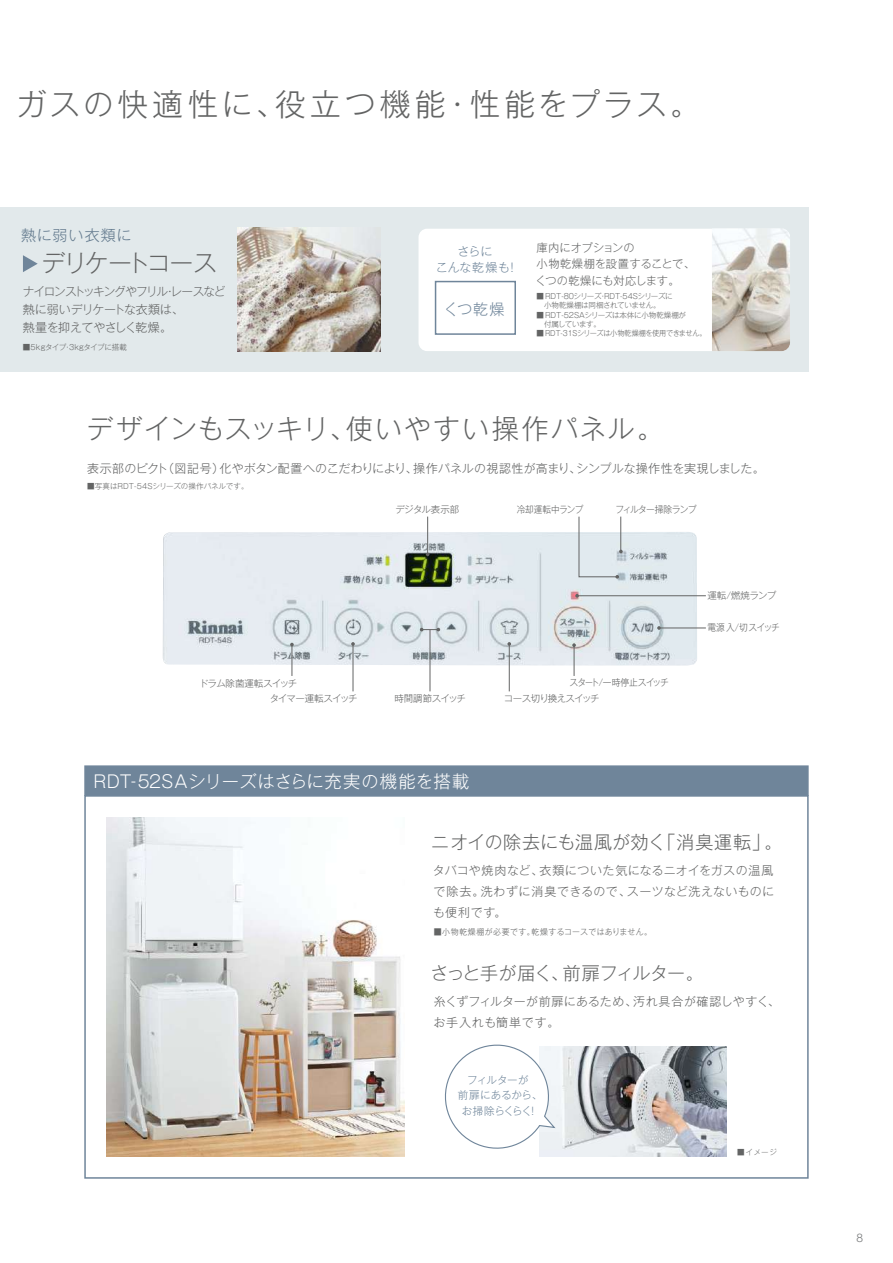
<style>
.page{position:relative;width:893px;height:1263px;background:#fff}
.page>*{position:absolute;margin:0;border:0;box-sizing:border-box;transform-origin:0 0}
.t1{font:300 30.75px "Gothic MB101 Pro";letter-spacing:.12em;color:#636464}
.t2{font:300 27px "Gothic MB101 Pro";letter-spacing:.07em;color:#636464}
.t3{font:300 24px "Gothic MB101 Pro";letter-spacing:-.09em;color:#636464}
.t4{font:300 18px "Gothic MB101 Pro";letter-spacing:.025em;color:#636464}
.t5{font:300 18px "Gothic MB101 Pro";letter-spacing:-.035em;color:#636464}
.t6{font:300 17.25px "Gothic MB101 Pro";letter-spacing:.025em;color:#fff}
.t7{font:300 15px "Gothic MB101 Pro";letter-spacing:.06em;color:#6f859a}
.t8{font:300 12px/21px "Gothic MB101 Pro";color:#636464;text-align:justify}
.t9{font:300 12px/18px "Gothic MB101 Pro";letter-spacing:-.055em;color:#636464}
.t10{font:300 12px/21px "Gothic MB101 Pro";letter-spacing:.035em;color:#636464}
.t11{font:300 12px/15.8px "Gothic MB101 Pro";color:#6f859a;text-align:center}
.t12{font:12px "N Haas Grotesk DS Pro 45 Lt";color:#7a7c7d}
.t13{font:300 11.25px/16.2px "Gothic MB101 Pro";letter-spacing:-.005em;color:#636464}
.t14{font:300 10.5px/15.8px "Gothic MB101 Pro";letter-spacing:-.03em;color:#6f859a;text-align:center}
.t15{font:300 9.45px "Gothic MB101 Pro";letter-spacing:-.045em;color:#636464}
.t16{font:300 9.45px "Gothic MB101 Pro";letter-spacing:-.075em;color:#636464;scale:.93 1}
.t17{font:300 9.45px "Gothic MB101 Pro";letter-spacing:-.075em;color:#636464}
.t18{font:300 9.45px "Gothic MB101 Pro";letter-spacing:-.08em;color:#636464;scale:.93 1}
.t19{font:300 9.45px "Gothic MB101 Pro";letter-spacing:-.045em;color:#636464;scale:.92 1}
.t20{font:300 9.45px "Gothic MB101 Pro";color:#636464;scale:.91 1}
.t21{font:300 8.25px "Gothic MB101 Pro";letter-spacing:.05em;color:#636464;scale:.96 1}
.t22{font:300 7.5px/9px "Gothic MB101 Pro";letter-spacing:-.02em;color:#636464}
.t23{font:300 7.5px "Gothic MB101 Pro";color:#636464}
</style>
<div class="page">
<div style="left:0;top:207px;width:808px;height:165px;background:#e2e9eb"></div>
<div style="left:419px;top:229px;width:371px;height:122px;background:#fff;border-radius:9px"></div>
<img style="left:106px;top:817px;width:298px;height:340px">
<img style="left:540px;top:1046px;width:187px;height:111px">
<img style="left:712px;top:228px;width:78px;height:123px">
<img style="left:238px;top:228px;width:142px;height:123px">
<svg style="left:23px;top:255px;width:15px;height:17px"></svg>
<div style="left:84px;top:765px;width:725px;height:32px;background:#6f859a;border:2px solid #6f859a"></div>
<img style="left:163px;top:532px;width:534px;height:133px">
<svg style="left:507px;top:642px;width:4px;height:4px"></svg>
<hr style="left:509px;top:643px;width:1px;height:48px;background:#636464">
<hr style="left:430px;top:630px;width:1px;height:61px;background:#636464">
<svg style="left:351px;top:642px;width:4px;height:4px"></svg>
<hr style="left:353px;top:644px;width:1px;height:47px;background:#636464">
<svg style="left:572px;top:643px;width:4px;height:4px"></svg>
<hr style="left:574px;top:644px;width:1px;height:32px;background:#636464">
<svg style="left:657px;top:626px;width:4px;height:4px"></svg>
<hr style="left:661px;top:628px;width:45px;height:1px;background:#636464">
<hr style="left:292px;top:645px;width:1px;height:31px;background:#636464">
<hr style="left:427px;top:517px;width:1px;height:39px;background:#636464">
<svg style="left:420px;top:628px;width:20px;height:3px"></svg>
<svg style="left:578px;top:516px;width:45px;height:63px"></svg>
<svg style="left:575px;top:594px;width:4px;height:4px"></svg>
<hr style="left:577px;top:595px;width:129px;height:1px;background:#636464">
<div style="left:435px;top:281px;width:81px;height:54px;border:2px solid #6f859a"></div>
<svg style="left:444px;top:1044px;width:112px;height:112px"></svg>
<div style="left:84px;top:795px;width:725px;height:384px;border:2px solid #6f859a"></div>
<h1 class="t1" style="left:16px;top:79px;width:686px">ガスの快適性に、役立つ機能・性能をプラス。</h1>
<p class="t7" style="left:21px;top:223px;width:112px">熱に弱い衣類に</p>
<h3 class="t3" style="left:42px;top:243px;width:177px">デリケートコース</h3>
<p class="t9" style="left:23px;top:281px;width:204px">ナイロンストッキングやフリル・レースなど熱に弱いデリケートな衣類は、<br>熱量を抑えてやさしく乾燥。</p>
<p class="t22" style="left:23px;top:341px;width:106px">■5kgタイプ・3kgタイプに搭載</p>
<p class="t11" style="left:436px;top:242px;width:84px">さらに<br>こんな乾燥も！</p>
<p class="t7" style="left:443px;top:297px;width:63px">くつ乾燥</p>
<p class="t13" style="left:535px;top:238px;width:161px">庫内にオプションの<br>小物乾燥棚を設置することで、くつの乾燥にも対応します。</p>
<p class="t22" style="left:536px;top:290px;width:138px">■RDT-80シリーズ・RDT-54Sシリーズに　小物乾燥棚は同梱されていません。</p>
<p class="t22" style="left:544px;top:309px;width:144px;text-indent:-8px">■RDT-52SAシリーズは本体に小物乾燥棚が付属しています。</p>
<p class="t22" style="left:536px;top:328px;width:171px">■ RDT-31Sシリーズは小物乾燥棚を使用できません。</p>
<h2 class="t2" style="left:86px;top:406px;width:579px">デザインもスッキリ、使いやすい操作パネル。</h2>
<p class="t8" style="left:87px;top:456px;width:679px">表示部のピクト（図記号）化やボタン配置へのこだわりにより、操作パネルの視認性が高まり、シンプルな操作性を実現しました。</p>
<p class="t23" style="left:87px;top:480px;width:163px">■写真はRDT-54Sシリーズの操作パネルです。</p>
<p class="t15" style="left:395px;top:502px;width:65px">デジタル表示部</p>
<p class="t20" style="left:517px;top:502px;width:75px">冷却運転中ランプ</p>
<p class="t18" style="left:615px;top:502px;width:89px">フィルター掃除ランプ</p>
<p class="t15" style="left:707px;top:587px;width:70px">運転/燃焼ランプ</p>
<p class="t19" style="left:707px;top:620px;width:80px">電源 入/切スイッチ</p>
<p class="t15" style="left:199px;top:675px;width:100px">ドラム除菌運転スイッチ</p>
<p class="t16" style="left:569px;top:674px;width:108px">スタート/一時停止スイッチ</p>
<p class="t15" style="left:270px;top:691px;width:89px">タイマー運転スイッチ</p>
<p class="t15" style="left:394px;top:691px;width:73px">時間調節スイッチ</p>
<p class="t17" style="left:504px;top:691px;width:97px">コース切り換えスイッチ</p>
<h3 class="t6" style="left:94px;top:767px;width:377px">RDT-52SAシリーズはさらに充実の機能を搭載</h3>
<h3 class="t4" style="left:431px;top:828px;width:353px">ニオイの除去にも温風が効く「消臭運転」。</h3>
<p class="t8" style="left:433px;top:859px;width:343px">タバコや焼肉など、衣類についた気になるニオイをガスの温風で除去。洗わずに消臭できるので、スーツなど洗えないものにも便利です。</p>
<p class="t21" style="left:434px;top:925px;width:229px">■小物乾燥棚が必要です。乾燥するコースではありません。</p>
<h3 class="t5" style="left:431px;top:958px;width:275px">さっと手が届く、前扉フィルター。</h3>
<p class="t10" style="left:433px;top:989px;width:348px">糸くずフィルターが前扉にあるため、汚れ具合が確認しやすく、お手入れも簡単です。</p>
<p class="t14" style="left:458px;top:1070px;width:86px">フィルターが<br>前扉にあるから、お掃除らくらく！</p>
<p class="t22" style="left:737px;top:1146px;width:41px">■イメージ</p>
<p class="t12" style="left:857px;top:1231px;width:8px">8</p>
</div>
